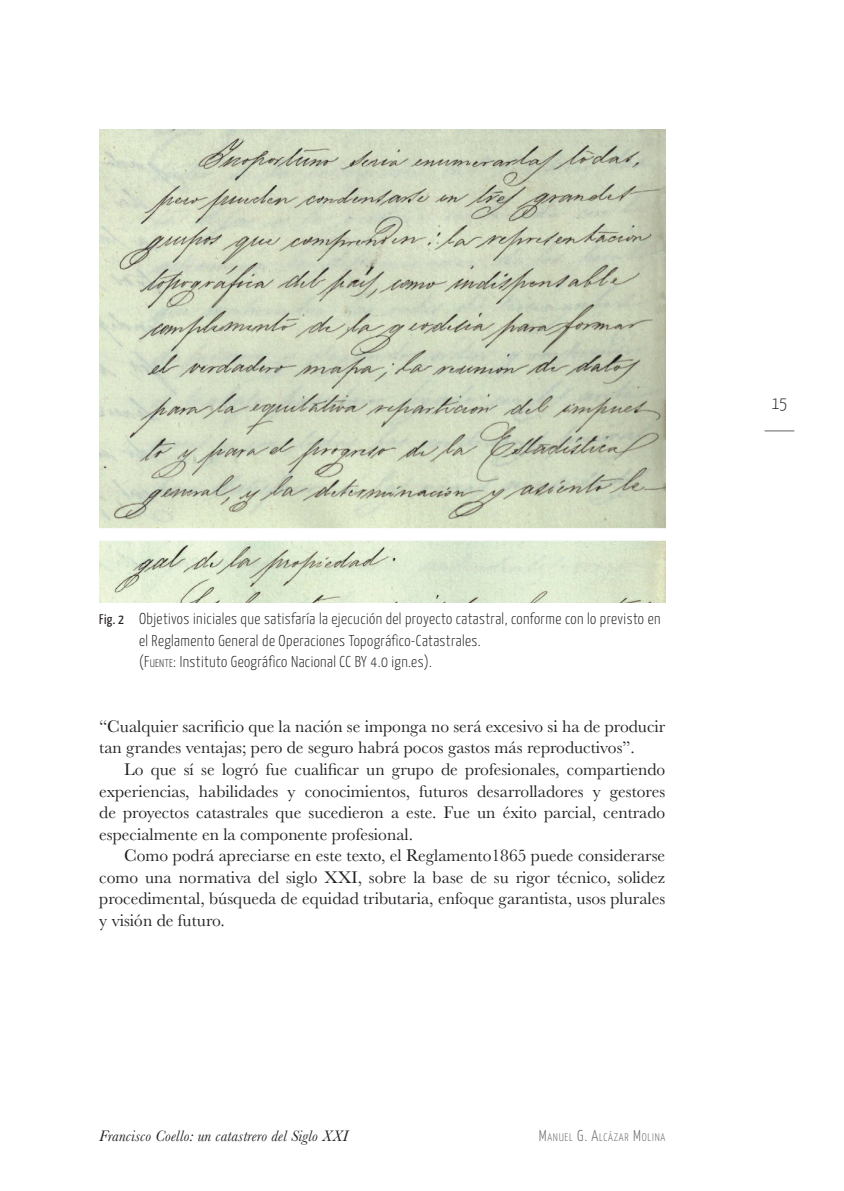
<style>
.page{position:relative;width:844px;height:1191px;background:#fff}
.page>*{position:absolute;margin:0;border:0;box-sizing:border-box;transform-origin:0 0}
.t1{font:17.5px/21.5px "Baskerville";color:#231f20;text-align:justify}
.t2{font:300 17.5px "Yanone Kaffeesatz";color:#231f20}
.t3{font:300 15.75px/21.5px "Yanone Kaffeesatz";letter-spacing:.025em;color:#231f20}
.t4{font:italic 15.75px "Baskerville";letter-spacing:.01em;color:#231f20}
.t5{font:300 11.03px "Yanone Kaffeesatz";letter-spacing:.07em;color:#636366}
.s1{font-weight:400;font-size:14px}
.s2{font-style:inherit}
.s3{font-size:11.03px}
.s4{font-size:15.75px}
</style>
<div class="page">
<hr style="left:764px;top:430px;width:30px;height:1px;background:#636366">
<img style="left:99px;top:129px;width:566px;height:473px">
<p class="t3" style="left:139px;top:608px;width:523px;text-indent:-40px"><span class="s1">Fig. 2</span> Objetivos iniciales que satisfaría la ejecución del proyecto catastral, conforme con lo previsto en el Reglamento General de Operaciones Topográfico-Catastrales.<br>(<span class="s2">F</span><span class="s3">UENTE</span>: Instituto Geográfico Nacional CC BY 4.0 ign.es).</p>
<p class="t1" style="left:99px;top:716px;width:567px">“Cualquier sacrificio que la nación se imponga no será excesivo si ha de producir tan grandes ventajas; pero de seguro habrá pocos gastos más reproductivos”.</p>
<p class="t1" style="left:99px;top:759px;width:567px;text-indent:25px">Lo que sí se logró fue cualificar un grupo de profesionales, compartiendo experiencias, habilidades y conocimientos, futuros desarrolladores y gestores de proyectos catastrales que sucedieron a este. Fue un éxito parcial, centrado especialmente en la componente profesional.</p>
<p class="t1" style="left:99px;top:845px;width:567px;text-indent:25px">Como podrá apreciarse en este texto, el Reglamento1865 puede considerarse como una normativa del siglo XXI, sobre la base de su rigor técnico, solidez procedimental, búsqueda de equidad tributaria, enfoque garantista, usos plurales y visión de futuro.</p>
<p class="t4" style="left:99px;top:1125px;width:250px">Francisco Coello: un catastrero del Siglo XXI</p>
<p class="t5" style="left:538px;top:1130px;width:128px"><span class="s4">M</span>ANUEL <span class="s4">G. A</span>LCÁZAR <span class="s4">M</span>OLINA</p>
<p class="t2" style="left:771px;top:392px;width:17px">15</p>
</div>
